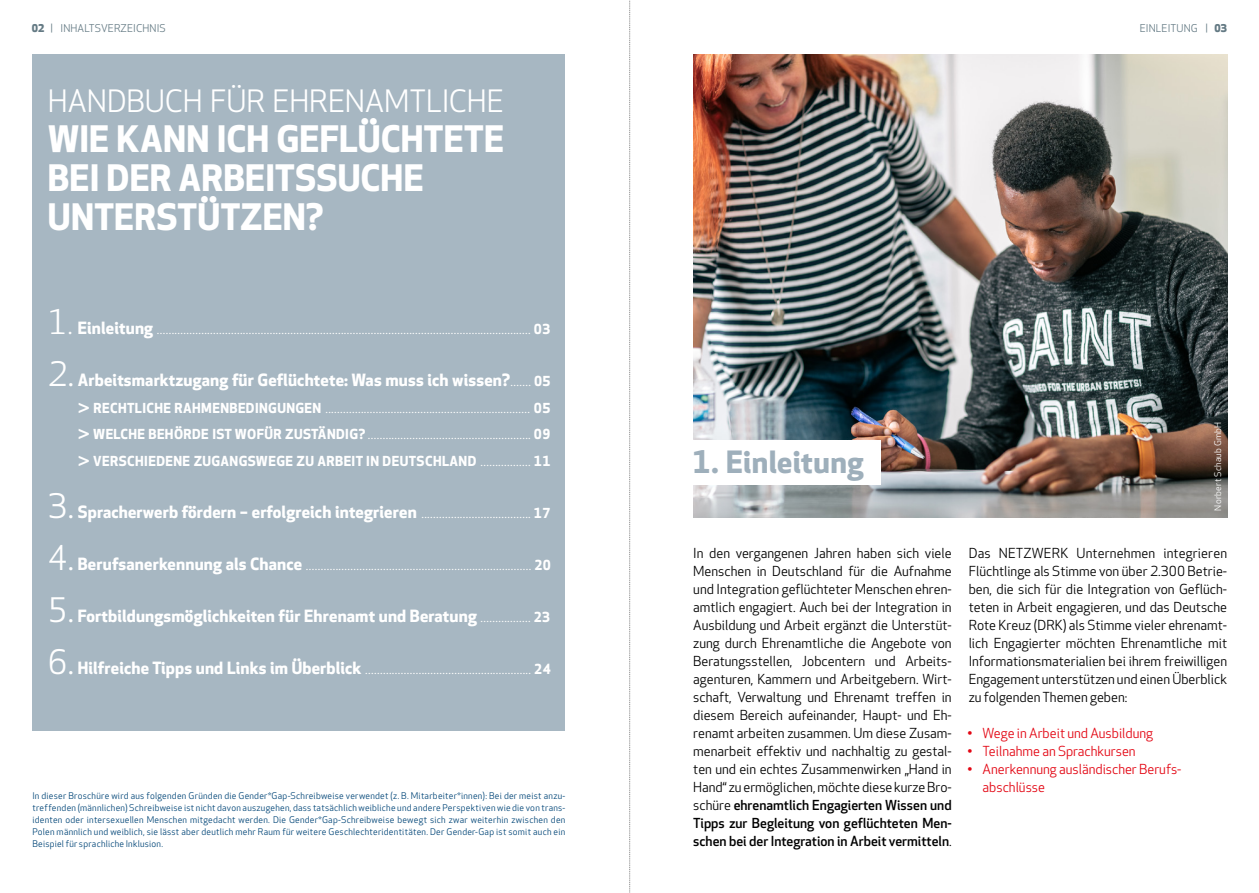
<style>
.page{position:relative;width:1259px;height:893px;background:#fff}
.page>*{position:absolute;margin:0;border:0;box-sizing:border-box;transform-origin:0 0}
.t1{font:700 35.55px/39.3px "Apex New";letter-spacing:.005em;color:#fff}
.t2{font:30.15px "Apex New";letter-spacing:-.005em;color:#fff}
.t3{font:700 30px "Apex New";letter-spacing:.015em;color:#9eafbb}
.t4{font:700 16.5px "Apex New";letter-spacing:.01em;color:#fff}
.t5{font:13.5px/18px "Apex New";color:#000;text-align:justify}
.t6{font:13.5px/26.5px "Apex New";color:#fff;text-align:justify}
.t7{font:13.5px/18px "Apex New";color:#e30613}
.t8{font:10.5px "Apex New";letter-spacing:.01em;color:#647a84}
.t9{font:9px/12px "Apex New";letter-spacing:.03em;color:#004577;text-align:justify}
.t10{font:9px "Apex New";letter-spacing:.03em;color:#fff}
.s1{font-weight:800}
.s2{font-size:33px}
.s3{font-size:25.5px}
.s4{font-weight:700;font-size:16.5px}
.s5{font-weight:700}
.s6{font-weight:400;font-size:33px}
.s7{font-weight:400;font-size:13.5px}
.s8{font-size:13.5px}
.s9{font-weight:500}
</style>
<div class="page">
<img style="left:693px;top:54px;width:534px;height:463px">
<div style="left:32px;top:54px;width:533px;height:676px;background:#a7b7c2"></div>
<div style="left:636px;top:440px;width:244px;height:44px;background:#fff"></div>
<svg style="left:629px;top:0;width:1px;height:893px"></svg>
<p class="t8" style="left:32px;top:23px;width:135px"><span class="s1">02</span> | INHALTSVERZEICHNIS</p>
<p class="t8" style="left:1139px;top:23px;width:89px">EINLEITUNG | <span class="s1">03</span></p>
<h2 class="t2" style="left:48px;top:85px;width:457px">HANDBUCH FÜR EHRENAMTLICHE</h2>
<h1 class="t1" style="left:48px;top:120px;width:457px">WIE KANN ICH GEFLÜCHTETE<br>BEI DER ARBEITSSUCHE<br>UNTERSTÜTZEN?</h1>
<p class="t6" style="left:48px;top:317px;width:504px"><span class="s2">1</span><span class="s3">.</span> <span class="s4">Einleitung</span> .............................................................................................................................. <span class="s5">03</span></p>
<p class="t4" style="left:48px;top:371px;width:504px"><span class="s6">2.</span> Arbeitsmarktzugang für Geflüchtete: Was muss ich wissen?<span class="s7">.......</span> <span class="s8">05</span></p>
<p class="t6" style="left:78px;top:395px;width:474px"><span class="s5">&gt; RECHTLICHE RAHMENBEDINGUNGEN</span> ..................................................................... <span class="s5">05 &gt; WELCHE BEHÖRDE IST WOFÜR ZUSTÄNDIG?</span> ....................................................... <span class="s5">09 &gt; VERSCHIEDENE ZUGANGSWEGE ZU ARBEIT IN DEUTSCHLAND</span> ................. <span class="s5">11</span></p>
<p class="t4" style="left:48px;top:502px;width:504px"><span class="s6">3.</span> Spracherwerb fördern – erfolgreich integrieren <span class="s7">.....................................</span> <span class="s8">17</span></p>
<p class="t6" style="left:48px;top:552px;width:505px"><span class="s2">4.</span> <span class="s4">Berufsanerkennung als Chance</span> ............................................................................ <span class="s5">20</span></p>
<p class="t4" style="left:48px;top:606px;width:504px"><span class="s6">5.</span> Fortbildungsmöglichkeiten für Ehrenamt und Beratung <span class="s7">.................</span> <span class="s8">23</span></p>
<p class="t6" style="left:48px;top:656px;width:504px"><span class="s2">6.</span> <span class="s4">Hilfreiche Tipps und Links im Überblick</span> ........................................................ <span class="s5">24</span></p>
<p class="t9" style="left:32px;top:790px;width:534px">In dieser Broschüre wird aus folgenden Gründen die Gender*Gap-Schreibweise verwendet (z. B. Mitarbeiter*innen): Bei der meist anzu&shy;treffenden (männlichen) Schreibweise ist nicht davon auszugehen, dass tatsächlich weibliche und andere Perspektiven wie die von trans&shy;identen oder intersexuellen Menschen mitgedacht werden. Die Gender*Gap-Schreibweise bewegt sich zwar weiterhin zwischen den Polen männlich und weiblich, sie lässt aber deutlich mehr Raum für weitere Geschlechteridentitäten. Der Gender-Gap ist somit auch ein Beispiel für sprachliche Inklusion.</p>
<h3 class="t3" style="left:692px;top:444px;width:173px">1. Einleitung</h3>
<p class="t10" style="left:1212px;top:511px;width:90px;rotate:-90deg">Norbert Schaub GmbH</p>
<p class="t5" style="left:693px;top:545px;width:260px">In den vergangenen Jahren haben sich viele Menschen in Deutschland für die Aufnahme und Integration geflüchteter Menschen ehren&shy;amtlich engagiert. Auch bei der Integration in Ausbildung und Arbeit ergänzt die Unterstüt&shy;zung durch Ehrenamtliche die Angebote von Beratungsstellen, Jobcentern und Arbeits&shy;agenturen, Kammern und Arbeitgebern. Wirt&shy;schaft, Verwaltung und Ehrenamt treffen in diesem Bereich aufeinander, Haupt- und Eh&shy;renamt arbeiten zusammen. Um diese Zusam&shy;menarbeit effektiv und nachhaltig zu gestal&shy;ten und ein echtes Zusammenwirken „Hand in Hand“ zu ermöglichen, möchte diese kurze Bro&shy;schüre <span class="s9">ehrenamtlich Engagierten Wissen und Tipps zur Begleitung von geflüchteten Men&shy;schen bei der Integration in Arbeit vermitteln</span>.</p>
<p class="t5" style="left:968px;top:545px;width:260px">Das NETZWERK Unternehmen integrieren Flüchtlinge als Stimme von über 2.300 Betrie&shy;ben, die sich für die Integration von Geflüch&shy;teten in Arbeit engagieren, und das Deutsche Rote Kreuz (DRK) als Stimme vieler ehrenamt&shy;lich Engagierter möchten Ehrenamtliche mit Informationsmaterialien bei ihrem freiwilligen Engagement unterstützen und einen Überblick zu folgenden Themen geben:</p>
<p class="t7" style="left:967px;top:725px;width:187px">• Wege in Arbeit und Ausbildung</p>
<p class="t7" style="left:967px;top:743px;width:169px">• Teilnahme an Sprachkursen</p>
<p class="t7" style="left:982px;top:761px;width:200px;text-indent:-15px">• Anerkennung ausländischer Berufs&shy;abschlüsse</p>
</div>
